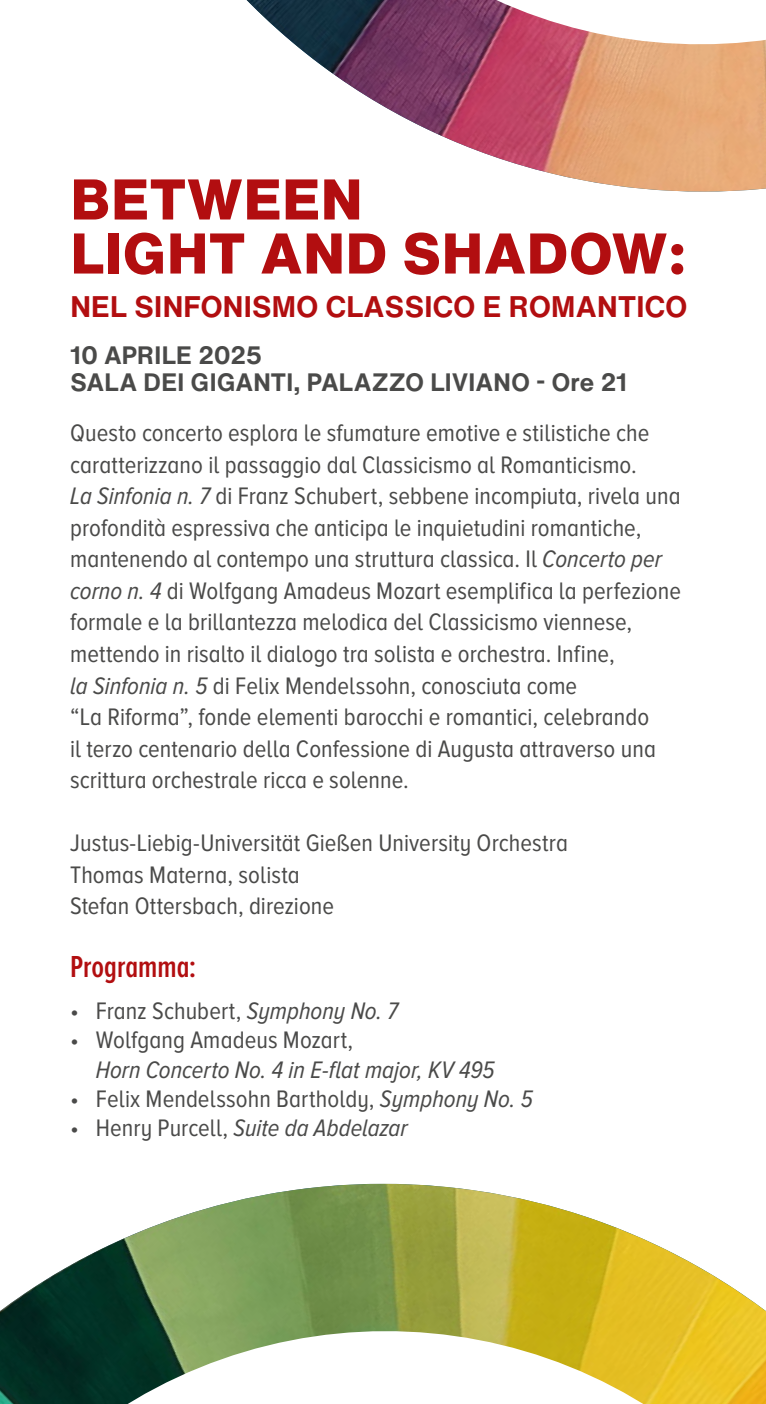
<style>
.page{position:relative;width:766px;height:1404px;background:#fff}
.page>*{position:absolute;margin:0;border:0;box-sizing:border-box;transform-origin:0 0}
.t1{font:800 56.25px/54px "Helvetica Now Text";letter-spacing:.01em;color:#b20e10}
.t2{font:600 31.5px "Proxima Nova Ex Cn";color:#b20e10}
.t3{font:700 29.25px "Helvetica Now Text";letter-spacing:.01em;color:#b20e10}
.t4{font:24.75px/31.5px "Proxima Nova Cond";letter-spacing:.005em;color:#4a4a49}
.t5{font:italic 24.75px "Proxima Nova Cond";color:#4a4a49}
.t6{font:700 24.75px/27px "Helvetica Now Text";letter-spacing:.005em;color:#4a4a49}
.s1{font-style:italic}
.s2{font-style:normal}
</style>
<div class="page">
<img style="left:362px;top:93px;width:403px;height:99px">
<svg style="left:246px;top:0;width:519px;height:93px"></svg>
<img style="left:42px;top:1183px;width:682px;height:99px">
<svg style="left:0;top:1282px;width:765px;height:121px"></svg>
<h1 class="t1" style="left:70px;top:171px;width:617px">BETWEEN<br>LIGHT AND SHADOW:</h1>
<p class="t3" style="left:70px;top:285px;width:618px">NEL SINFONISMO CLASSICO E ROMANTICO</p>
<p class="t6" style="left:70px;top:340px;width:558px">10 APRILE 2025<br>SALA DEI GIGANTI, PALAZZO LIVIANO - Ore 21</p>
<p class="t4" style="left:70px;top:418px;width:612px">Questo concerto esplora le sfumature emotive e stilistiche che caratterizzano il passaggio dal Classicismo al Romanticismo.<br><span class="s1">La Sinfonia n. 7</span> di Franz Schubert, sebbene incompiuta, rivela una profondità espressiva che anticipa le inquietudini romantiche, mantenendo al contempo una struttura classica. Il <span class="s1">Concerto per corno n. 4</span> di Wolfgang Amadeus Mozart esemplifica la perfezione formale e la brillantezza melodica del Classicismo viennese, mettendo in risalto il dialogo tra solista e orchestra. Infine,<br><span class="s1">la Sinfonia n. 5</span> di Felix Mendelssohn, conosciuta come<br>“La Riforma”, fonde elementi barocchi e romantici, celebrando<br>il terzo centenario della Confessione di Augusta attraverso una scrittura orchestrale ricca e solenne.</p>
<p class="t4" style="left:70px;top:828px;width:499px">Justus-Liebig-Universität Gießen University Orchestra<br>Thomas Materna, solista<br>Stefan Ottersbach, direzione</p>
<p class="t2" style="left:70px;top:943px;width:128px">Programma:</p>
<p class="t4" style="left:70px;top:996px;width:329px">• Franz Schubert, <span class="s1">Symphony No. 7</span></p>
<p class="t4" style="left:70px;top:1025px;width:284px">• Wolfgang Amadeus Mozart,</p>
<p class="t5" style="left:96px;top:1057px;width:400px">Horn Concerto No. 4 in E-flat major, KV 495</p>
<p class="t4" style="left:70px;top:1083px;width:464px">• Felix Mendelssohn Bartholdy, <span class="s1">Symphony No. 5</span></p>
<p class="t5" style="left:70px;top:1116px;width:339px"><span class="s2">• Henry Purcell,</span> Suite da Abdelazar</p>
</div>
